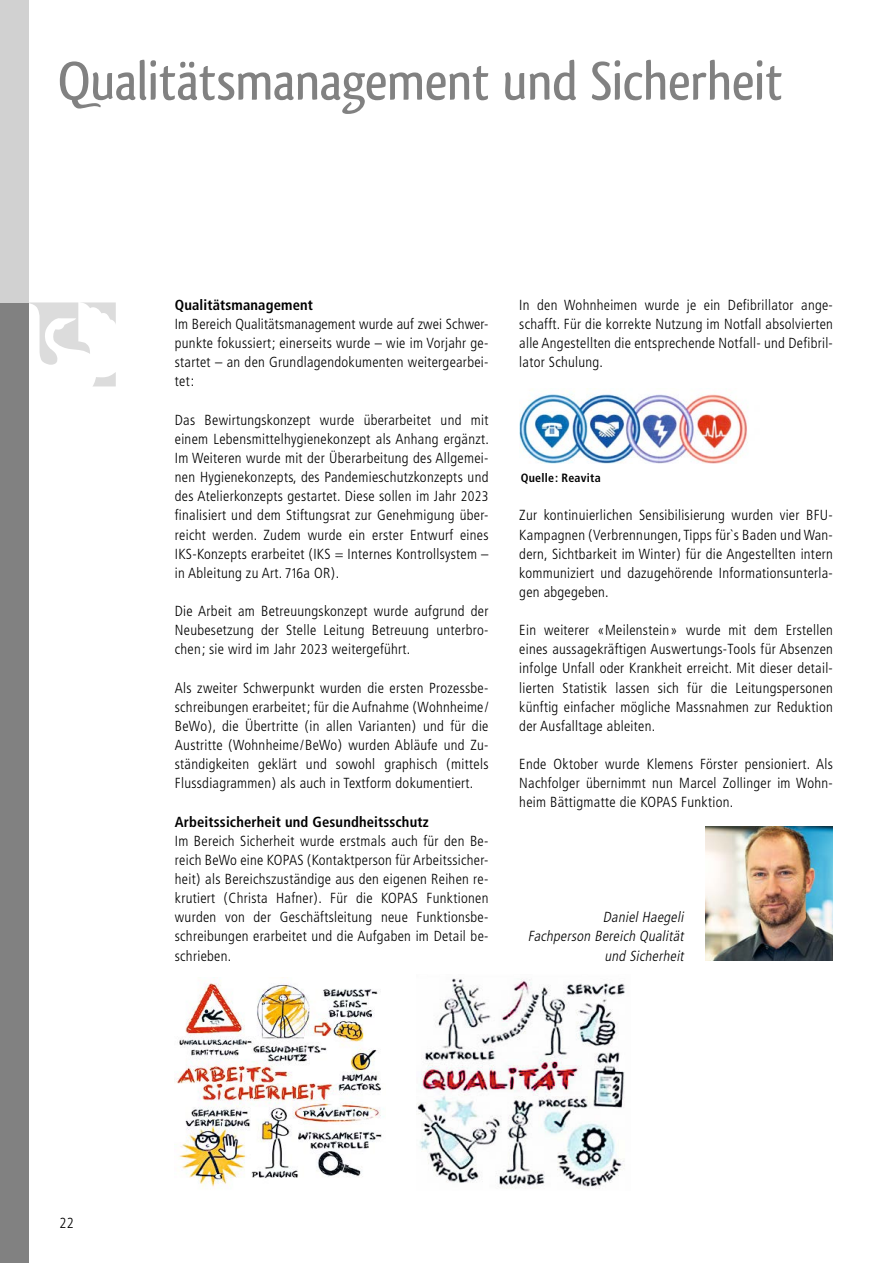
<style>
.page{position:relative;width:893px;height:1263px;background:#fff}
.page>*{position:absolute;margin:0;border:0;box-sizing:border-box;transform-origin:0 0}
.t1{font:500 56.25px "Qlassik";letter-spacing:-.005em;color:#818181}
.t2{font:300 condensed 14.55px/19.2px "Frutiger LT Std";letter-spacing:.02em;color:#000;text-align:justify}
.t3{font:700 condensed 14.55px "Frutiger LT Std";letter-spacing:.01em;color:#000}
.t4{font:italic 300 condensed 14.55px/19.2px "Frutiger LT Std";color:#000;text-align:right}
.t5{font:700 condensed 12px "Frutiger LT Std";letter-spacing:.02em;color:#000}
.s1{font-size:13.95px}
</style>
<div class="page">
<div style="left:0;top:302px;width:29px;height:961px;background:#818181"></div>
<div style="left:0;top:0;width:29px;height:302px;background:#d1d1d1"></div>
<svg style="left:29px;top:302px;width:87px;height:63px"></svg>
<svg style="left:93px;top:372px;width:23px;height:14px"></svg>
<img style="left:705px;top:826px;width:128px;height:134px">
<img style="left:519px;top:389px;width:229px;height:75px">
<img style="left:175px;top:977px;width:209px;height:211px">
<img style="left:417px;top:978px;width:208px;height:211px">
<h1 class="t1" style="left:58px;top:48px;width:726px">Qualitätsmanagement und Sicherheit</h1>
<p class="t3" style="left:175px;top:296px;width:140px">Qualitätsmanagement</p>
<p class="t2" style="left:175px;top:315px;width:315px">Im Bereich Qualitätsmanagement wurde auf zwei Schwer&shy;punkte fokussiert; einerseits wurde – wie im Vorjahr ge&shy;startet – an den Grundlagendokumenten weitergearbei&shy;tet:</p>
<p class="t2" style="left:175px;top:410px;width:316px">Das Bewirtungskonzept wurde überarbeitet und mit einem Lebensmittelhygienekonzept als Anhang ergänzt.<br>Im Weiteren wurde mit der Überarbeitung des Allgemei&shy;nen Hygienekonzepts, des Pandemieschutzkonzepts und des Atelierkonzepts gestartet. Diese sollen im Jahr <span class="s1">2023 </span>finalisiert und dem Stiftungsrat zur Genehmigung über&shy;reicht werden. Zudem wurde ein erster Entwurf eines IKS-Konzepts erarbeitet (IKS = Internes Kontrollsystem – in Ableitung zu Art. <span class="s1">716</span>a OR).</p>
<p class="t2" style="left:175px;top:602px;width:315px">Die Arbeit am Betreuungskonzept wurde aufgrund der Neubesetzung der Stelle Leitung Betreuung unterbro&shy;chen; sie wird im Jahr <span class="s1">2023</span> weitergeführt.</p>
<p class="t2" style="left:175px;top:678px;width:315px">Als zweiter Schwerpunkt wurden die ersten Prozessbe&shy;schreibungen erarbeitet; für die Aufnahme (Wohnheime/ BeWo), die Übertritte (in allen Varianten) und für die Austritte (Wohnheime/BeWo) wurden Abläufe und Zu&shy;ständigkeiten geklärt und sowohl graphisch (mittels Flussdiagrammen) als auch in Textform dokumentiert.</p>
<p class="t3" style="left:175px;top:813px;width:255px">Arbeitssicherheit und Gesundheitsschutz</p>
<p class="t2" style="left:175px;top:831px;width:315px">Im Bereich Sicherheit wurde erstmals auch für den Be&shy;reich BeWo eine KOPAS (Kontaktperson für Arbeitssicher&shy;heit) als Bereichszuständige aus den eigenen Reihen re&shy;krutiert (Christa Hafner). Für die KOPAS Funktionen wurden von der Geschäftsleitung neue Funktionsbe&shy;schreibungen erarbeitet und die Aufgaben im Detail be&shy;schrieben.</p>
<p class="t2" style="left:519px;top:295px;width:315px">In den Wohnheimen wurde je ein Defibrillator ange&shy;schafft. Für die korrekte Nutzung im Notfall absolvierten alle Angestellten die entsprechende Notfall- und Defibril&shy;lator Schulung.</p>
<p class="t5" style="left:521px;top:471px;width:81px">Quelle: Reavita</p>
<p class="t2" style="left:519px;top:506px;width:315px">Zur kontinuierlichen Sensibilisierung wurden vier BFU-Kampagnen (Verbrennungen, Tipps für`s Baden und Wan&shy;dern, Sichtbarkeit im Winter) für die Angestellten intern kommuniziert und dazugehörende Informationsunterla&shy;gen abgegeben.</p>
<p class="t2" style="left:519px;top:621px;width:315px">Ein weiterer «Meilenstein» wurde mit dem Erstellen eines aussagekräftigen Auswertungs-Tools für Absenzen infolge Unfall oder Krankheit erreicht. Mit dieser detail&shy;lierten Statistik lassen sich für die Leitungspersonen künftig einfacher mögliche Massnahmen zur Reduktion der Ausfalltage ableiten.</p>
<p class="t2" style="left:519px;top:755px;width:315px">Ende Oktober wurde Klemens Förster pensioniert. Als Nachfolger übernimmt nun Marcel Zollinger im Wohn&shy;heim Bättigmatte die KOPAS Funktion.</p>
<p class="t4" style="left:528px;top:908px;width:160px">Daniel Haegeli<br>Fachperson Bereich Qualität und Sicherheit</p>
<p class="t2" style="left:60px;top:1214px;width:16px">22</p>
</div>
